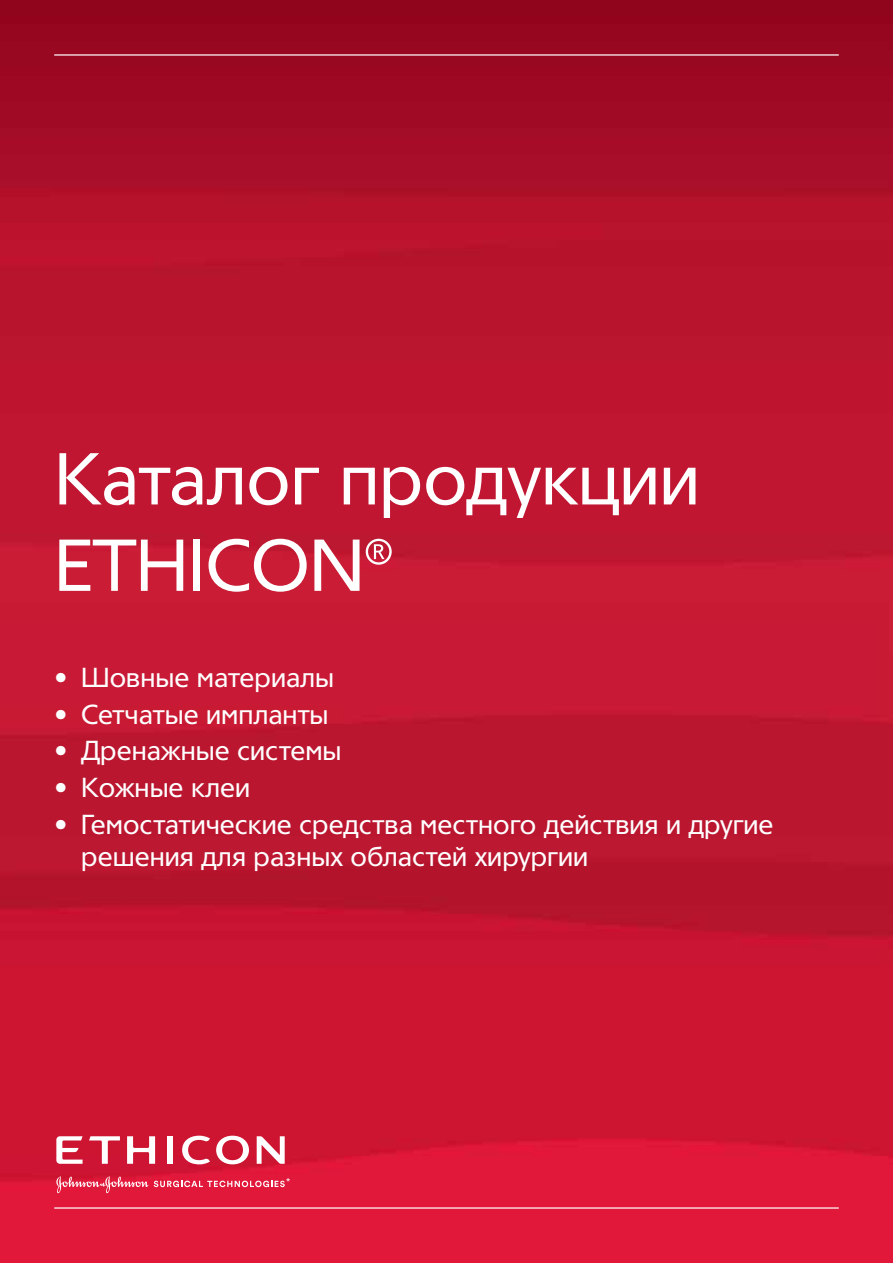
<style>
.page{position:relative;width:893px;height:1263px;background:#fff}
.page>*{position:absolute;margin:0;border:0;box-sizing:border-box;transform-origin:0 0}
.t1{font:72px/86.4px "Tornado Cyr";color:#fff}
.t2{font:27px/32.4px "Tornado Cyr";color:#fff}
.t3{font:10.8px "Arial";color:#fff}
</style>
<div class="page">
<img style="left:0;top:0;width:893px;height:1263px">
<svg style="left:154px;top:1181px;width:131px;height:6px"></svg>
<svg style="left:56px;top:1176px;width:92px;height:17px;background:#e3425d"></svg>
<div style="left:167px;top:1136px;width:6px;height:28px;background:#fff"></div>
<svg style="left:182px;top:1136px;width:28px;height:28px"></svg>
<svg style="left:216px;top:1136px;width:33px;height:28px"></svg>
<svg style="left:89px;top:1136px;width:31px;height:28px"></svg>
<svg style="left:56px;top:1136px;width:27px;height:28px"></svg>
<svg style="left:127px;top:1136px;width:28px;height:28px"></svg>
<svg style="left:257px;top:1136px;width:28px;height:28px"></svg>
<hr style="left:54px;top:54px;width:785px;height:2px;background:#fff">
<hr style="left:54px;top:1207px;width:785px;height:2px;background:#fff">
<h1 class="t1" style="left:54px;top:437px;width:647px">Каталог продукции<br>ETHICON®</h1>
<p class="t2" style="left:54px;top:662px;width:281px">• Шовные материалы</p>
<p class="t2" style="left:54px;top:699px;width:276px">• Сетчатые импланты</p>
<p class="t2" style="left:54px;top:735px;width:289px">• Дренажные системы</p>
<p class="t2" style="left:54px;top:772px;width:197px">• Кожные клеи</p>
<p class="t2" style="left:81px;top:808px;width:694px;text-indent:-27px">• Гемостатические средства местного действия и другие решения для разных областей хирургии</p>
<p class="t3" style="left:286px;top:1175px;width:6px">*</p>
</div>
